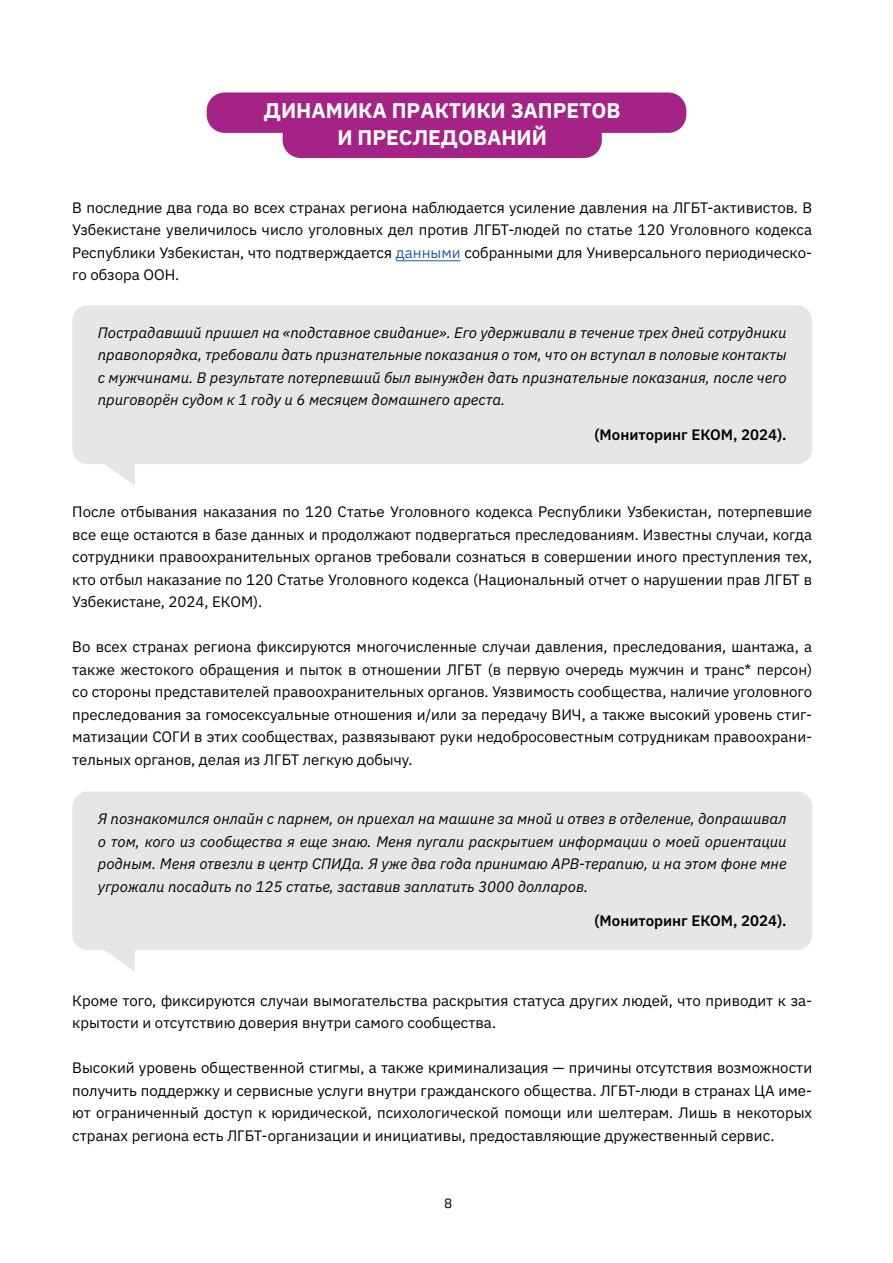
<style>
.page{position:relative;width:893px;height:1263px;background:#fff}
.page>*{position:absolute;margin:0;border:0;box-sizing:border-box;transform-origin:0 0}
.t1{font:700 21px/27px "IBM Plex Sans";color:#fff;text-align:center}
.t2{font:15px/22.5px "IBM Plex Sans";color:#000;text-align:justify}
.t3{font:italic 15px/22.5px "IBM Plex Sans";color:#000;text-align:justify}
.t4{font:600 15px "IBM Plex Sans";color:#000}
.t5{font:13.5px "Exo 2";color:#000}
.s1{color:#215e9e}
</style>
<div class="page">
<svg style="left:72px;top:305px;width:740px;height:180px;background:#e8e8e8"></svg>
<svg style="left:72px;top:791px;width:740px;height:180px;background:#e8e8e8"></svg>
<div style="left:207px;top:92px;width:479px;height:41px;background:#a52386;border-radius:18px"></div>
<div style="left:283px;top:118px;width:319px;height:40px;background:#a52386;border-radius:18px"></div>
<hr style="left:396px;top:260px;width:65px;height:1px;background:#215e9e">
<h1 class="t1" style="left:264px;top:96px;width:358px">ДИНАМИКА ПРАКТИКИ ЗАПРЕТОВ<br>И ПРЕСЛЕДОВАНИЙ</h1>
<p class="t2" style="left:72px;top:195px;width:741px">В последние два года во всех странах региона наблюдается усиление давления на ЛГБТ-активистов. В Узбекистане увеличилось число уголовных дел против ЛГБТ-людей по статье 120 Уголовного кодекса Республики Узбекистан, что подтверждается <span class="s1">данными</span> собранными для Универсального периодическо&shy;го обзора ООН.</p>
<p class="t3" style="left:98px;top:320px;width:690px">Пострадавший пришел на «подставное свидание». Его удерживали в течение трех дней сотрудники правопорядка, требовали дать признательные показания о том, что он вступал в половые контакты с мужчинами. В результате потерпевший был вынужден дать признательные показания, после чего приговорён судом к 1 году и 6 месяцем домашнего ареста.</p>
<p class="t4" style="left:595px;top:422px;width:194px">(Мониторинг ЕКОМ, 2024).</p>
<p class="t2" style="left:72px;top:499px;width:741px">После отбывания наказания по 120 Статье Уголовного кодекса Республики Узбекистан, потерпевшие все еще остаются в базе данных и продолжают подвергаться преследованиям. Известны случаи, когда сотрудники правоохранительных органов требовали сознаться в совершении иного преступления тех, кто отбыл наказание по 120 Статье Уголовного кодекса (Национальный отчет о нарушении прав ЛГБТ в Узбекистане, 2024, ЕКОМ).</p>
<p class="t2" style="left:72px;top:634px;width:741px">Во всех странах региона фиксируются многочисленные случаи давления, преследования, шантажа, а также жестокого обращения и пыток в отношении ЛГБТ (в первую очередь мужчин и транс* персон) со стороны представителей правоохранительных органов. Уязвимость сообщества, наличие уголовного преследования за гомосексуальные отношения и/или за передачу ВИЧ, а также высокий уровень стиг&shy;матизации СОГИ в этих сообществах, развязывают руки недобросовестным сотрудникам правоохрани&shy;тельных органов, делая из ЛГБТ легкую добычу.</p>
<p class="t3" style="left:98px;top:806px;width:690px">Я познакомился онлайн с парнем, он приехал на машине за мной и отвез в отделение, допрашивал о том, кого из сообщества я еще знаю. Меня пугали раскрытием информации о моей ориентации родным. Меня отвезли в центр СПИДа. Я уже два года принимаю АРВ-терапию, и на этом фоне мне угрожали посадить по 125 статье, заставив заплатить 3000 долларов.</p>
<p class="t4" style="left:595px;top:909px;width:194px">(Мониторинг ЕКОМ, 2024).</p>
<p class="t2" style="left:72px;top:988px;width:741px">Кроме того, фиксируются случаи вымогательства раскрытия статуса других людей, что приводит к за&shy;крытости и отсутствию доверия внутри самого сообщества.</p>
<p class="t2" style="left:72px;top:1055px;width:741px">Высокий уровень общественной стигмы, а также криминализация — причины отсутствия возможности получить поддержку и сервисные услуги внутри гражданского общества. ЛГБТ-люди в странах ЦА име&shy;ют ограниченный доступ к юридической, психологической помощи или шелтерам. Лишь в некоторых странах региона есть ЛГБТ-организации и инициативы, предоставляющие дружественный сервис.</p>
<p class="t5" style="left:444px;top:1195px;width:10px">8</p>
</div>
